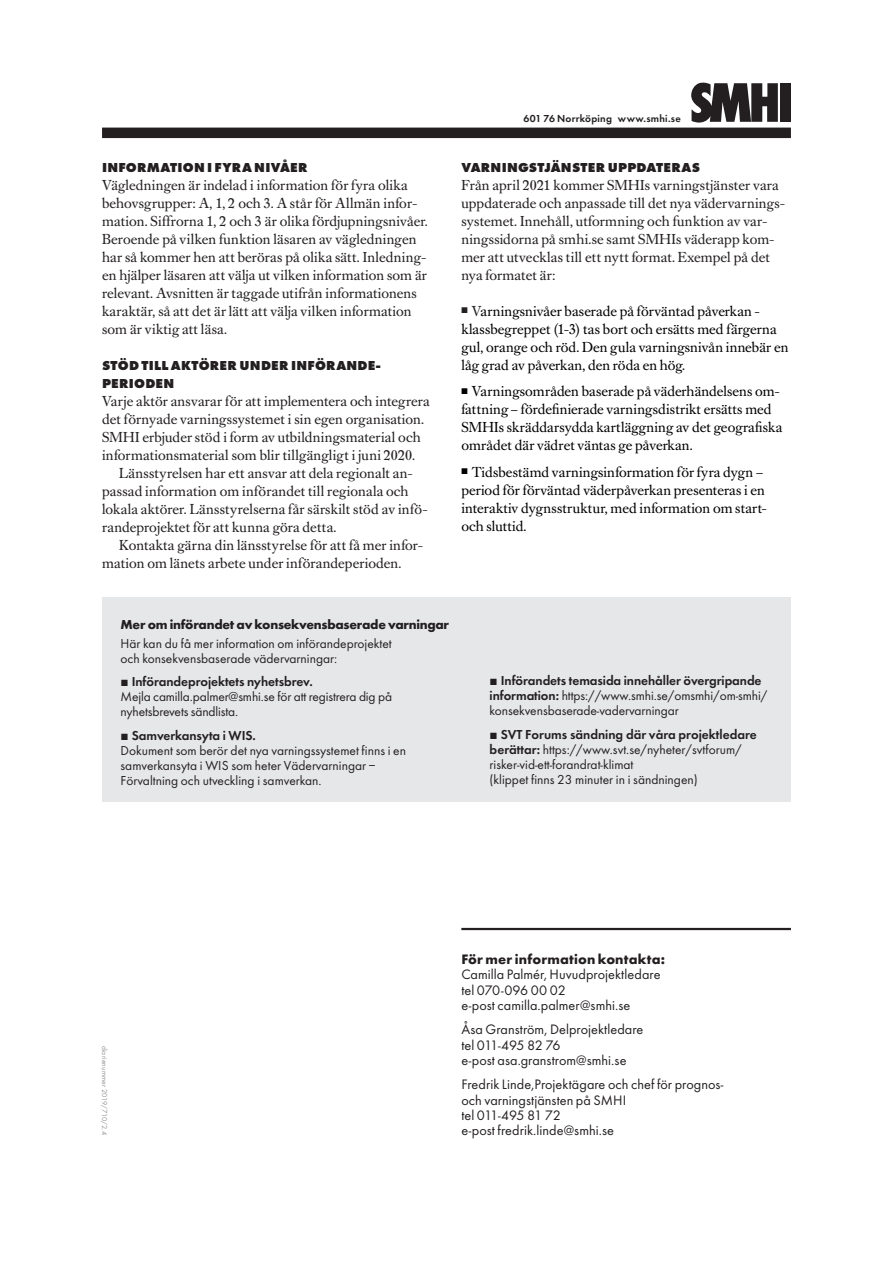
<style>
.page{position:relative;width:893px;height:1263px;background:#fff}
.page>*{position:absolute;margin:0;border:0;box-sizing:border-box;transform-origin:0 0}
.Bröd{font:14.25px/18px "Caslon Book BE";letter-spacing:.01em;color:#231f20}
.t1{font:14.25px/18px "Caslon Book BE";letter-spacing:.01em;color:#000}
.Bröd_indrag{font:14.25px/18px "Caslon Book BE";letter-spacing:.015em;color:#231f20}
.Kontakt_info{font:14.25px/15.5px "Futura EFOP";letter-spacing:.005em;color:#231f20}
.Rubrik_Kontakt{font:700 14.25px "Futura EFOP";letter-spacing:.01em;color:#231f20}
.indrag{font:13.5px/15px "Futura EFOP";color:#231f20}
.UNDERRUBRIK{font:800 13.5px/18px "Futura EFOP";letter-spacing:.015em;color:#231f20}
.indrag-2{font:700 13.5px "Futura EFOP";letter-spacing:-.02em;color:#231f20}
.t2{font:600 10.5px "Futura EFOP";letter-spacing:.02em;color:#231f20}
.Foto_byline{font:7.5px "Futura EFOP";letter-spacing:.02em;color:#939598}
.s1{color:#231f20}
.s2{font-family:"Arial"}
.s3{font-weight:600}
</style>
<div class="page">
<div style="left:102px;top:128px;width:689px;height:10px;background:#231f20"></div>
<svg style="left:691px;top:82px;width:87px;height:41px"></svg>
<div style="left:780px;top:83px;width:11px;height:39px;background:#231f20"></div>
<hr style="left:461px;top:928px;width:330px;height:2px;background:#231f20">
<div style="left:102px;top:597px;width:689px;height:205px;background:#e6e7e9"></div>
<p class="UNDERRUBRIK" style="left:102px;top:158px;width:207px">INFORMATION I FYRA NIVÅER</p>
<p class="Bröd" style="left:102px;top:176px;width:327px">Vägledningen är indelad i information för fyra olika behovsgrupper: A, 1, 2 och 3. A står för Allmän infor&shy;mation. Siffrorna 1, 2 och 3 är olika fördjupningsnivåer.<br>Beroende på vilken funktion läsaren av vägledningen har så kommer hen att beröras på olika sätt. Inledning&shy;en hjälper läsaren att välja ut vilken information som är relevant. Avsnitten är taggade utifrån informationens karaktär, så att det är lätt att välja vilken information som är viktig att läsa.</p>
<p class="UNDERRUBRIK" style="left:102px;top:356px;width:280px">STÖD TILL AKTÖRER UNDER INFÖRANDE-<br>PERIODEN</p>
<p class="Bröd" style="left:102px;top:392px;width:329px">Varje aktör ansvarar för att implementera och integrera det förnyade varningssystemet i sin egen organisation.<br>SMHI erbjuder stöd i form av utbildningsmaterial och informationsmaterial som blir tillgängligt i juni 2020.</p>
<p class="Bröd_indrag" style="left:102px;top:464px;width:327px;text-indent:17px">Länsstyrelsen har ett ansvar att dela regionalt an&shy;passad information om införandet till regionala och lokala aktörer. Länsstyrelserna får särskilt stöd av infö&shy;randeprojektet för att kunna göra detta.</p>
<p class="Bröd_indrag" style="left:102px;top:536px;width:322px;text-indent:17px">Kontakta gärna din länsstyrelse för att få mer infor&shy;mation om länets arbete under införandeperioden.</p>
<p class="t2" style="left:523px;top:112px;width:159px">601 76 Norrköping www.smhi.se</p>
<p class="UNDERRUBRIK" style="left:461px;top:158px;width:240px">VARNINGSTJÄNSTER UPPDATERAS</p>
<p class="Bröd" style="left:461px;top:176px;width:325px">Från april 2021 kommer SMHIs varningstjänster vara uppdaterade och anpassade till det nya vädervarnings&shy;systemet. Innehåll, utformning och funktion av var&shy;ningssidorna på smhi.se samt SMHIs väderapp kom&shy;mer att utvecklas till ett nytt format. Exempel på det nya formatet är:</p>
<p class="t1" style="left:461px;top:302px;width:329px"><sup>■</sup> <span class="s1">V</span>arningsnivåer baserade på förväntad påverkan - klassbegreppet (1-3) tas bort och ersätts med färgerna gul, orange och röd. Den gula varningsnivån innebär en låg grad av påverkan, den röda en hög.</p>
<p class="t1" style="left:461px;top:383px;width:322px">■ Varningsområden baserade på väderhändelsens om&shy;fattning – fördefinierade varningsdistrikt ersätts med SMHIs skräddarsydda kartläggning av det geografiska området där vädret väntas ge påverkan.</p>
<p class="t1" style="left:461px;top:463px;width:307px">■ Tidsbestämd varningsinformation för fyra dygn – period för förväntad väderpåverkan presenteras i en interaktiv dygnsstruktur, med information om start&shy;och sluttid.</p>
<p class="indrag-2" style="left:121px;top:616px;width:330px">Mer om införandet av konsekvensbaserade varningar</p>
<p class="indrag" style="left:121px;top:636px;width:273px">Här kan du få mer information om införandeprojektet och konsekvensbaserade vädervarningar:</p>
<p class="indrag" style="left:121px;top:674px;width:273px"><span class="s2">■</span> <span class="s3">Införandeprojektets nyhetsbrev.<br></span>Mejla camilla.palmer@smhi.se för att registrera dig på nyhetsbrevets sändlista.</p>
<p class="indrag" style="left:121px;top:728px;width:287px"><span class="s2">■</span> <span class="s3">Samverkansyta i WIS.<br></span>Dokument som berör det nya varningssystemet finns i en samverkansyta i WIS som heter Vädervarningar – Förvaltning och utveckling i samverkan.</p>
<p class="indrag" style="left:490px;top:673px;width:279px"><span class="s2">■</span> <span class="s3">Införandets temasida innehåller övergripande information:</span> https://www.smhi.se/omsmhi/om-smhi/ konsekvensbaserade-vadervarningar</p>
<p class="indrag" style="left:490px;top:727px;width:269px"><span class="s2">■</span> <span class="s3">SVT Forums sändning där våra projektledare berättar:</span> https://www.svt.se/nyheter/svtforum/ risker-vid-ett-forandrat-klimat<br>(klippet finns 23 minuter in i sändningen)</p>
<p class="Foto_byline" style="left:109px;top:1045px;width:91px;rotate:90deg">diarienummer 2019/710/2.4</p>
<p class="Rubrik_Kontakt" style="left:461px;top:950px;width:205px">För mer information kontakta:</p>
<p class="Kontakt_info" style="left:461px;top:967px;width:201px">Camilla Palmér, Huvudprojektledare tel 070-096 00 02<br>e-post camilla.palmer@smhi.se</p>
<p class="Kontakt_info" style="left:461px;top:1022px;width:184px">Åsa Granström, Delprojektledare tel 011-495 82 76<br>e-post asa.granstrom@smhi.se</p>
<p class="Kontakt_info" style="left:461px;top:1077px;width:264px">Fredrik Linde,Projektägare och chef för prognos&shy;och varningstjänsten på SMHI<br>tel 011-495 81 72<br>e-post fredrik.linde@smhi.se</p>
</div>
